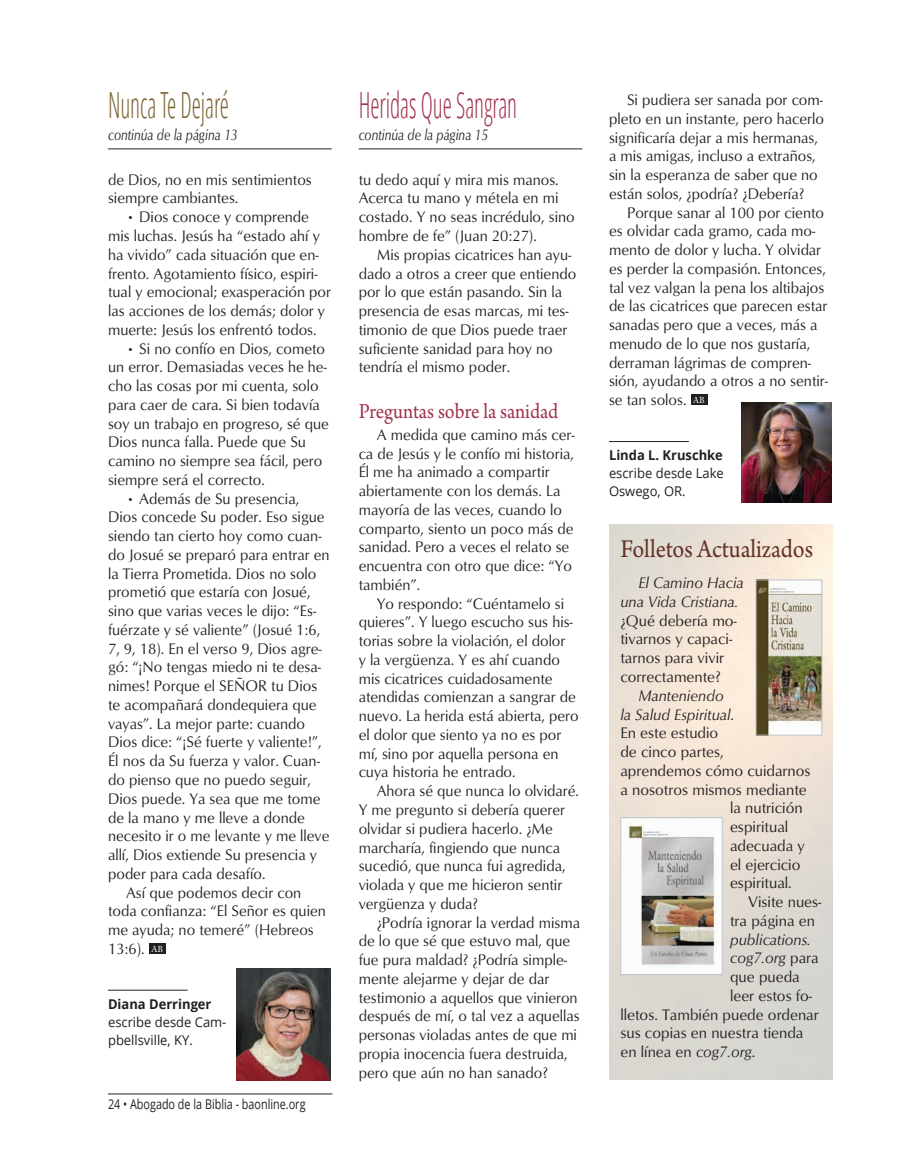
<style>
.page{position:relative;width:905px;height:1175px;background:#fff}
.page>*{position:absolute;margin:0;border:0;box-sizing:border-box;transform-origin:0 0}
.Carry_Over_Title{font:300 condensed 36px "Open Sans";letter-spacing:-.005em;color:#a0334d;scale:.65 1}
.Carry_Over_Title-2{font:300 condensed 36px "Open Sans";letter-spacing:-.005em;color:#7b6233;scale:.65 1}
.Carry_Over_Title-3{font:27px "Arno Pro";letter-spacing:-.005em;color:#623325;scale:.9 1}
.Article_-_Subhead{font:22.5px "Arno Pro";letter-spacing:-.005em;color:#a0334d;scale:.9 1}
.Article_-_Main_text{font:15.75px/18.8px "Optimum";color:#231f20;scale:.95 1}
.Article_-_Main_text-2{font:15.75px/18.8px "Optimum";color:#231f20}
.Article_-_Main_text-3{font:italic 15.75px "Optimum";color:#231f20}
.Article_-_Title_-_Ar{font:italic 15.75px "Optimum";color:#231f20;scale:.8 1}
.Article_-_Bio{font:13.5px/18px "Open Sans";color:#231f20;text-align:justify;scale:.96 1}
.Article_-_Bio-2{font:13.5px "Open Sans";color:#231f20;scale:.8 1}
.t1{font:9px "Galliard Pro";color:#fff;scale:.96 1}
.s1{font-weight:700}
.s2{font-style:italic}
.s3{font-style:normal}
</style>
<div class="page">
<hr style="left:108px;top:1093px;width:224px;height:1px;background:#231f20">
<hr style="left:609px;top:441px;width:80px;height:1px;background:#231f20">
<div style="left:690px;top:395px;width:17px;height:10px;background:#231f20"></div>
<hr style="left:108px;top:148px;width:224px;height:1px;background:#231f20">
<hr style="left:358px;top:148px;width:224px;height:1px;background:#231f20">
<hr style="left:108px;top:989px;width:80px;height:1px;background:#231f20">
<div style="left:149px;top:943px;width:17px;height:10px;background:#231f20"></div>
<img style="left:757px;top:581px;width:63px;height:152px">
<div style="left:755px;top:579px;width:67px;height:156px;border:1px solid #bcbdc0"></div>
<img style="left:622px;top:819px;width:96px;height:154px">
<div style="left:620px;top:817px;width:102px;height:158px;border:1px solid #bcbdc0"></div>
<img style="left:236px;top:968px;width:94px;height:112px">
<img style="left:741px;top:402px;width:90px;height:100px">
<p class="Carry_Over_Title-2" style="left:108px;top:84px;width:188px">Nunca Te Dejaré</p>
<p class="Article_-_Title_-_Ar" style="left:108px;top:125px;width:163px">continúa de la página 13</p>
<p class="Article_-_Main_text" style="left:108px;top:169px;width:216px">de Dios, no en mis sentimientos siempre cambiantes.</p>
<p class="Article_-_Main_text" style="left:108px;top:207px;width:236px;text-indent:18px">• Dios conoce y comprende mis luchas. Jesús ha “estado ahí y ha vivido” cada situación que en&shy;frento. Agotamiento físico, espiri&shy;tual y emocional; exasperación por las acciones de los demás; dolor y muerte: Jesús los enfrentó todos.</p>
<p class="Article_-_Main_text" style="left:108px;top:338px;width:234px;text-indent:18px">• Si no confío en Dios, cometo un error. Demasiadas veces he he&shy;cho las cosas por mi cuenta, solo para caer de cara. Si bien todavía soy un trabajo en progreso, sé que<br>Dios nunca falla. Puede que Su camino no siempre sea fácil, pero siempre será el correcto.</p>
<p class="Article_-_Main_text" style="left:108px;top:488px;width:235px;text-indent:18px">• Además de Su presencia,<br>Dios concede Su poder. Eso sigue siendo tan cierto hoy como cuan&shy;do Josué se preparó para entrar en la Tierra Prometida. Dios no solo prometió que estaría con Josué, sino que varias veces le dijo: “Es&shy;fuérzate y sé valiente” (Josué 1:6,<br>7, 9, 18). En el verso 9, Dios agre&shy;gó: “¡No tengas miedo ni te desa&shy;nimes! Porque el SEÑOR tu Dios te acompañará dondequiera que vayas”. La mejor parte: cuando<br>Dios dice: “¡Sé fuerte y valiente!”,<br>Él nos da Su fuerza y valor. Cuan&shy;do pienso que no puedo seguir,<br>Dios puede. Ya sea que me tome de la mano y me lleve a donde necesito ir o me levante y me lleve allí, Dios extiende Su presencia y poder para cada desafío.</p>
<p class="Article_-_Main_text" style="left:108px;top:882px;width:231px;text-indent:18px">Así que podemos decir con toda confianza: “El Señor es quien me ayuda; no temeré” (Hebreos<br>13:6).</p>
<p class="t1" style="left:151px;top:942px;width:14px">AB</p>
<p class="Article_-_Bio" style="left:108px;top:994px;width:125px;text-align:left"><span class="s1">Diana Derringer </span>escribe desde Cam&shy;pbellsville, KY.</p>
<p class="Article_-_Bio-2" style="left:108px;top:1094px;width:248px">24 • Abogado de la Biblia - baonline.org</p>
<p class="Carry_Over_Title" style="left:358px;top:84px;width:245px">Heridas Que Sangran</p>
<p class="Article_-_Title_-_Ar" style="left:358px;top:125px;width:163px">continúa de la página 15</p>
<p class="Article_-_Main_text" style="left:358px;top:169px;width:229px">tu dedo aquí y mira mis manos.<br>Acerca tu mano y métela en mi costado. Y no seas incrédulo, sino hombre de fe” (Juan 20:27).</p>
<p class="Article_-_Main_text" style="left:358px;top:244px;width:230px;text-indent:18px">Mis propias cicatrices han ayu&shy;dado a otros a creer que entiendo por lo que están pasando. Sin la presencia de esas marcas, mi tes&shy;timonio de que Dios puede traer suficiente sanidad para hoy no tendría el mismo poder.</p>
<p class="Article_-_Subhead" style="left:358px;top:398px;width:223px">Preguntas sobre la sanidad</p>
<p class="Article_-_Main_text" style="left:358px;top:424px;width:229px;text-indent:18px">A medida que camino más cer&shy;ca de Jesús y le confío mi historia,<br>Él me ha animado a compartir abiertamente con los demás. La mayoría de las veces, cuando lo comparto, siento un poco más de sanidad. Pero a veces el relato se encuentra con otro que dice: “Yo también”.</p>
<p class="Article_-_Main_text" style="left:358px;top:593px;width:233px;text-indent:18px">Yo respondo: “Cuéntamelo si quieres”. Y luego escucho sus his&shy;torias sobre la violación, el dolor<br>y la vergüenza. Y es ahí cuando mis cicatrices cuidadosamente atendidas comienzan a sangrar de nuevo. La herida está abierta, pero el dolor que siento ya no es por mí, sino por aquella persona en cuya historia he entrado.</p>
<p class="Article_-_Main_text" style="left:358px;top:781px;width:233px;text-indent:18px">Ahora sé que nunca lo olvidaré.<br>Y me pregunto si debería querer olvidar si pudiera hacerlo. ¿Me marcharía, fingiendo que nunca sucedió, que nunca fui agredida, violada y que me hicieron sentir vergüenza y duda?</p>
<p class="Article_-_Main_text" style="left:358px;top:912px;width:234px;text-indent:18px">¿Podría ignorar la verdad misma de lo que sé que estuvo mal, que fue pura maldad? ¿Podría simple&shy;mente alejarme y dejar de dar testimonio a aquellos que vinieron después de mí, o tal vez a aquellas personas violadas antes de que mi propia inocencia fuera destruida, pero que aún no han sanado?</p>
<p class="Article_-_Main_text" style="left:609px;top:90px;width:228px;text-indent:18px">Si pudiera ser sanada por com&shy;pleto en un instante, pero hacerlo significaría dejar a mis hermanas, a mis amigas, incluso a extraños, sin la esperanza de saber que no están solos, ¿podría? ¿Debería?</p>
<p class="Article_-_Main_text" style="left:609px;top:202px;width:232px;text-indent:18px">Porque sanar al 100 por ciento es olvidar cada gramo, cada mo&shy;mento de dolor y lucha. Y olvidar es perder la compasión. Entonces, tal vez valgan la pena los altibajos de las cicatrices que parecen estar sanadas pero que a veces, más a menudo de lo que nos gustaría, derraman lágrimas de compren&shy;sión, ayudando a otros a no sentir&shy;se tan solos.</p>
<p class="t1" style="left:693px;top:394px;width:14px">AB</p>
<p class="Article_-_Bio" style="left:609px;top:446px;width:121px"><span class="s1">Linda L. Kruschke </span>escribe desde Lake Oswego, OR.</p>
<p class="Carry_Over_Title-3" style="left:620px;top:534px;width:215px">Folletos Actualizados</p>
<p class="Article_-_Main_text-2" style="left:620px;top:573px;width:125px;text-indent:18px"><span class="s2">El Camino Hacia una Vida Cristiana. </span>¿Qué debería mo&shy;tivarnos y capaci&shy;tarnos para vivir correctamente?</p>
<p class="Article_-_Main_text-3" style="left:638px;top:686px;width:87px">Manteniendo</p>
<p class="Article_-_Main_text-3" style="left:620px;top:705px;width:115px">la Salud Espiritual<span class="s3">.</span></p>
<p class="Article_-_Main_text-2" style="left:620px;top:723px;width:99px">En este estudio</p>
<p class="Article_-_Main_text-2" style="left:620px;top:742px;width:105px">de cinco partes,</p>
<p class="Article_-_Main_text-2" style="left:620px;top:760px;width:192px">aprendemos cómo cuidarnos</p>
<p class="Article_-_Main_text-2" style="left:620px;top:779px;width:188px">a nosotros mismos mediante</p>
<p class="Article_-_Main_text-2" style="left:730px;top:798px;width:74px">la nutrición</p>
<p class="Article_-_Main_text-2" style="left:730px;top:817px;width:60px">espiritual</p>
<p class="Article_-_Main_text-2" style="left:730px;top:835px;width:76px">adecuada y</p>
<p class="Article_-_Main_text-2" style="left:730px;top:854px;width:72px">el ejercicio</p>
<p class="Article_-_Main_text-2" style="left:730px;top:873px;width:63px">espiritual.</p>
<p class="Article_-_Main_text-2" style="left:748px;top:892px;width:75px">Visite nues-</p>
<p class="Article_-_Main_text-2" style="left:730px;top:910px;width:86px">tra página en</p>
<p class="Article_-_Main_text-3" style="left:730px;top:930px;width:82px">publications.</p>
<p class="Article_-_Main_text-3" style="left:730px;top:949px;width:90px">cog7.org <span class="s3">para</span></p>
<p class="Article_-_Main_text-2" style="left:730px;top:967px;width:71px">que pueda</p>
<p class="Article_-_Main_text-2" style="left:730px;top:985px;width:84px">leer estos fo-</p>
<p class="Article_-_Main_text-2" style="left:620px;top:1004px;width:200px">lletos. También puede ordenar</p>
<p class="Article_-_Main_text-2" style="left:620px;top:1023px;width:184px">sus copias en nuestra tienda</p>
<p class="Article_-_Main_text-2" style="left:620px;top:1042px;width:136px">en línea en <span class="s2">cog7.org</span>.</p>
</div>
